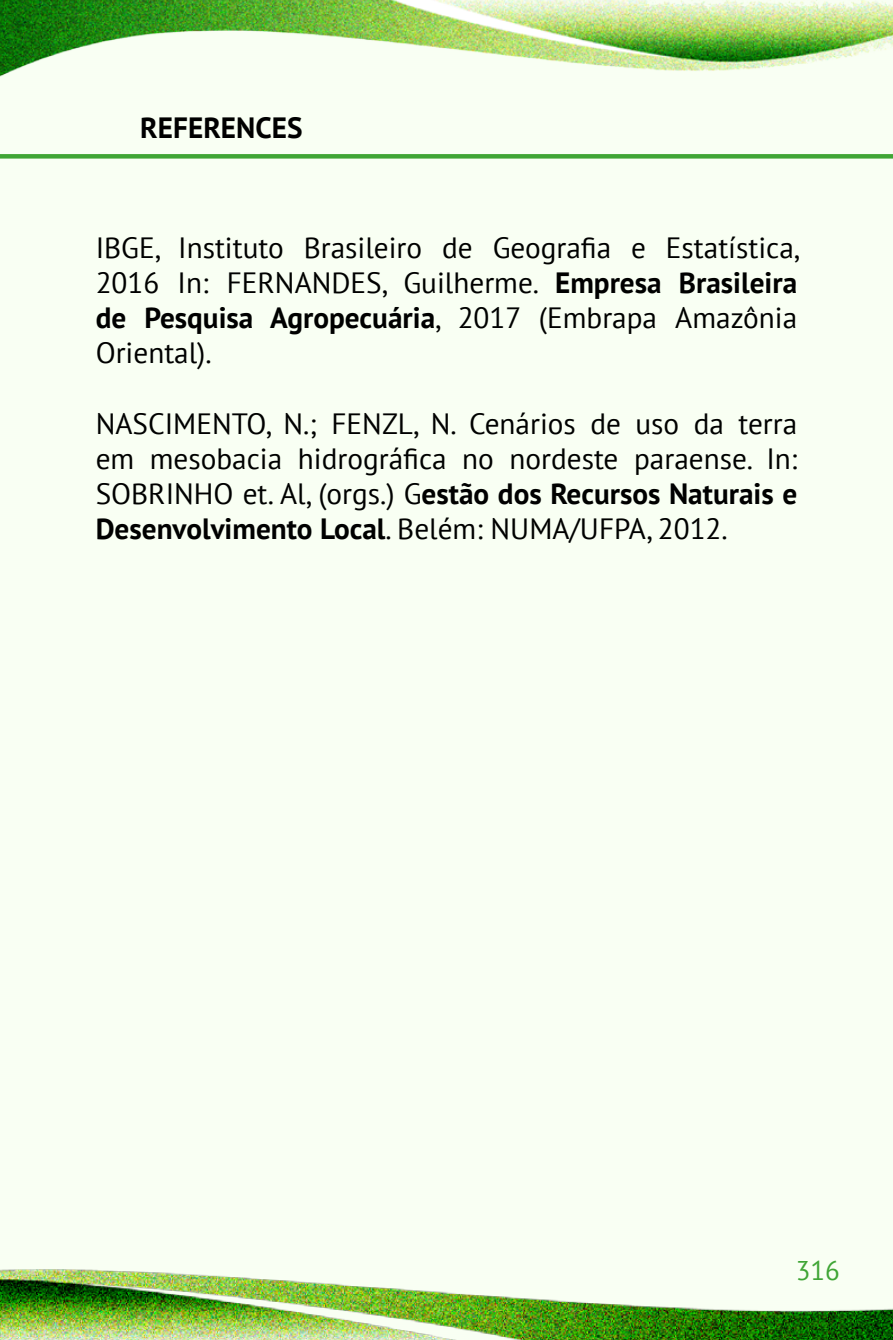
<style>
.page{position:relative;width:893px;height:1340px;background:#fff}
.page>*{position:absolute;margin:0;border:0;box-sizing:border-box;transform-origin:0 0}
.t1{font:29.25px/35.1px "PT Sans";color:#000;text-align:justify}
.t2{font:700 29.25px "PT Sans";color:#000}
.t3{font:27px "PT Sans";color:#3fa535}
.s1{font-weight:700}
</style>
<div class="page">
<div style="left:1px;top:0;width:891px;height:1339px;background:#f8fff3"></div>
<img style="left:1px;top:0;width:891px;height:76px">
<img style="left:1px;top:1269px;width:891px;height:70px">
<div style="left:0;top:154px;width:893px;height:5px;background:#3fa535"></div>
<p class="t2" style="left:140px;top:109px;width:164px">REFERENCES</p>
<p class="t1" style="left:96px;top:229px;width:705px">IBGE, Instituto Brasileiro de Geografia e Estatística, 2016 In: FERNANDES, Guilherme. <span class="s1">Empresa Brasileira de Pesquisa Agropecuária</span>, 2017 (Embrapa Amazônia Oriental).</p>
<p class="t1" style="left:96px;top:405px;width:703px">NASCIMENTO, N.; FENZL, N. Cenários de uso da terra em mesobacia hidrográfica no nordeste paraense. In:<br>SOBRINHO et. Al, (orgs.) G<span class="s1">estão dos Recursos Naturais e Desenvolvimento Local</span>. Belém: NUMA/UFPA, 2012.</p>
<p class="t3" style="left:796px;top:1252px;width:46px">316</p>
</div>
